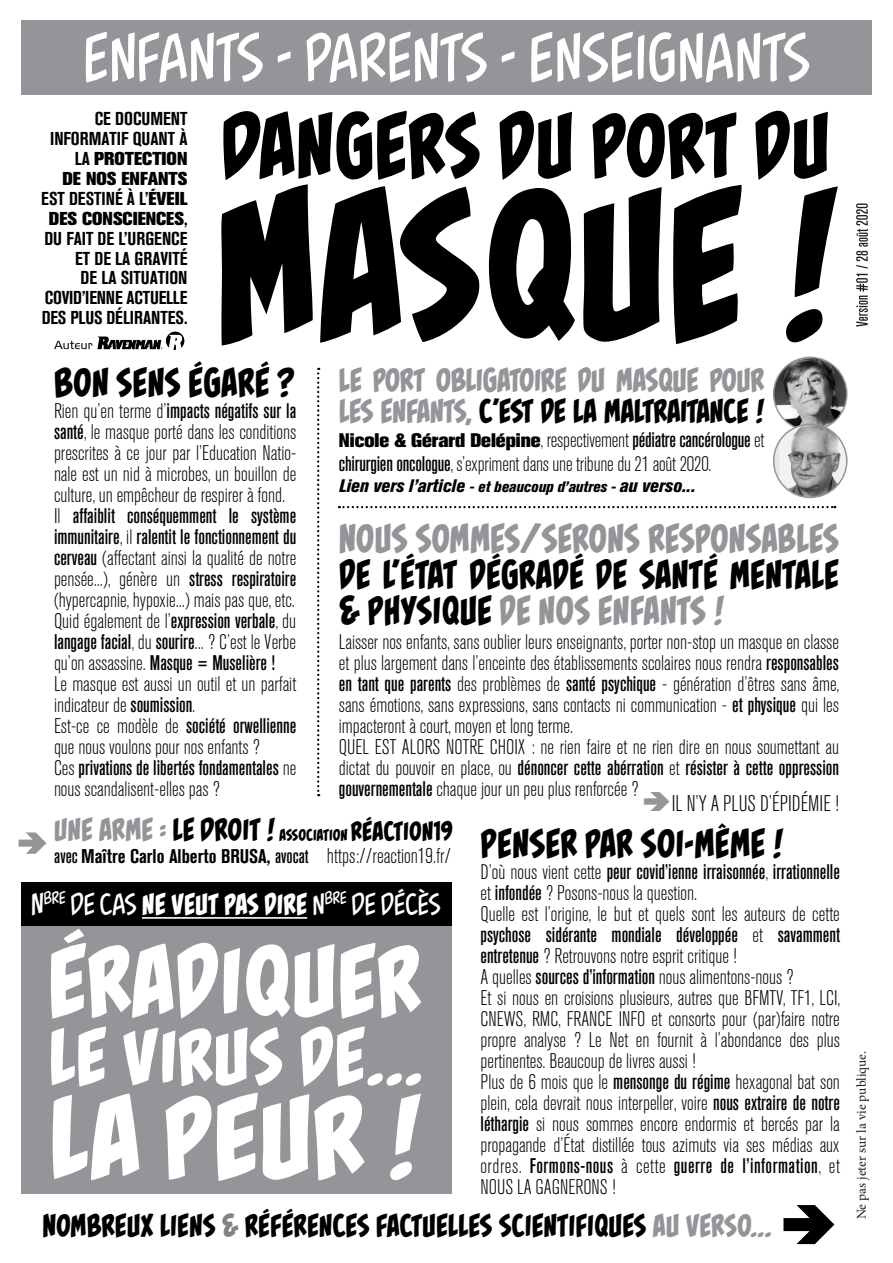
<style>
.page{position:relative;width:893px;height:1263px;background:#fff}
.page>*{position:absolute;margin:0;border:0;box-sizing:border-box;transform-origin:0 0}
.t1{font:700 225px "Fighttothe Finish BB";color:#000}
.t2{font:700 97.5px "Fighttothe Finish BB";color:#000}
.t3{font:72px "Fighttothe Finish BB";letter-spacing:.01em;color:#fff}
.t4{font:700 43.5px/36px "Fighttothe Finish BB";letter-spacing:-.005em;color:#939598}
.t5{font:700 43.5px "Fighttothe Finish BB";color:#000}
.t6{font:700 36px "Fighttothe Finish BB";letter-spacing:-.015em;color:#000}
.t7{font:700 36px "Fighttothe Finish BB";letter-spacing:-.015em;color:#939598}
.t8{font:700 34.5px "Fighttothe Finish BB";color:#000}
.t9{font:32.4px "Fighttothe Finish BB";color:#fff}
.t10{font:300 condensed 22.5px "Akzidenz Grotesk BQ";color:#000}
.t11{font:300 condensed 21px/21px "Akzidenz Grotesk BQ";color:#000;text-align:justify}
.t12{font:21px/21px "Akzidenz Grotesk BQ Md Cnd Alt";color:#000}
.t13{font:21px "Akzidenz Grotesk BQ Md Cnd Alt";letter-spacing:.025em;color:#000}
.t14{font:19.65px "Akzidenz Grotesk BQ Bd Cnd Alt";color:#000}
.t15{font:19.5px "Akzidenz Grotesk BQ X Bold Alt";color:#000}
.t16{font:18.6px/20px "Akzidenz Grotesk BQ Bd Cnd Alt";color:#000;text-align:right}
.t17{font:18.6px "Akzidenz Grotesk BQ X Bold Alt";color:#000}
.t18{font:italic 800 condensed 18px "Akzidenz Grotesk BQ";color:#000}
.t19{font:700 18px "Fighttothe Finish BB";color:#000}
.t20{font:13.5px "Minion Pro";color:#231f20}
.s1{font-family:"Akzidenz Grotesk BQ Md Cnd Alt";font-weight:400;font-stretch:normal}
.s2{font-family:"Akzidenz Grotesk BQ";font-weight:300;font-stretch:condensed}
.s3{font-family:"Akzidenz Grotesk BQ X Bold Alt"}
.s4{color:#939598}
.s5{font-family:"Akzidenz Grotesk BQ";font-weight:300;font-stretch:condensed;font-size:21px}
.s6{font-family:"Akzidenz Grotesk BQ Md Cnd Alt";font-size:21px}
.s7{font-size:15px}
.s8{color:#000}
.s9{font-size:34.35px;color:#939598}
.s10{font-size:34.35px}
.s11{font-size:29.55px}
.s12{font-family:"Akzidenz Grotesk BQ Md Cnd Alt"}
.s13{font-family:"Akzidenz Grotesk BQ";font-weight:300;font-stretch:condensed;font-size:21.3px}
.s14{font-weight:700}
.s15{color:#808285}
</style>
<div class="page">
<div style="left:21px;top:20px;width:851px;height:75px;background:#939598"></div>
<div style="left:21px;top:925px;width:430px;height:268px;background:#939598"></div>
<div style="left:21px;top:882px;width:430px;height:44px;background:#000"></div>
<svg style="left:317px;top:368px;width:2px;height:428px"></svg>
<svg style="left:339px;top:506px;width:496px;height:2px"></svg>
<img style="left:774px;top:358px;width:73px;height:72px">
<div style="left:773px;top:357px;width:74px;height:74px;border:2px solid #939598;border-radius:50%"></div>
<img style="left:774px;top:424px;width:73px;height:73px;border-radius:37px">
<div style="left:773px;top:423px;width:74px;height:75px;border:2px solid #939598;border-radius:50%"></div>
<hr style="left:142px;top:917px;width:165px;height:2px;background:#fff">
<svg style="left:53px;top:1093px;width:368px;height:88px"></svg>
<svg style="left:51px;top:1026px;width:370px;height:61px"></svg>
<svg style="left:51px;top:929px;width:370px;height:90px"></svg>
<svg style="left:19px;top:832px;width:27px;height:22px"></svg>
<svg style="left:54px;top:331px;width:131px;height:19px"></svg>
<svg style="left:856px;top:203px;width:12px;height:124px"></svg>
<p class="t3" style="left:83px;top:20px;width:728px">ENFANTS - PARENTS - ENSEIGNANTS</p>
<p class="t2" style="left:221px;top:96px;width:611px">DANGERS DU PORT DU</p>
<p class="t1" style="left:215px;top:150px;width:623px">MASQUE !</p>
<p class="t5" style="left:54px;top:360px;width:242px">BON SENS ÉGARÉ ?</p>
<p class="t11" style="left:54px;top:401px;width:244px">Rien qu’en terme d’<span class="s1">impacts négatifs sur la santé</span>, le masque porté dans les conditions prescrites à ce jour par l’Education Natio&shy;nale est un nid à microbes, un bouillon de culture, un empêcheur de respirer à fond.</p>
<p class="t12" style="left:54px;top:505px;width:244px"><span class="s2">Il</span> affaiblit conséquemment le système</p>
<p class="t11" style="left:54px;top:527px;width:244px"><span class="s1">immunitaire</span>, il <span class="s1">ralentit le fonctionnement du cerveau</span> (affectant ainsi la qualité de notre pensée...), génère un <span class="s1">stress respiratoire </span>(hypercapnie, hypoxie...) mais pas que, etc.</p>
<p class="t11" style="left:54px;top:611px;width:244px">Quid également de l’<span class="s1">expression verbale</span>, du</p>
<p class="t12" style="left:54px;top:631px;width:244px">langage facial<span class="s2">, du</span> sourire<span class="s2">... ? C’est le Verbe qu’on assassine.</span> Masque = Muselière !</p>
<p class="t11" style="left:54px;top:674px;width:244px">Le masque est aussi un outil et un parfait</p>
<p class="t11" style="left:54px;top:695px;width:143px">indicateur de <span class="s1">soumission</span>.</p>
<p class="t11" style="left:54px;top:716px;width:244px">Est-ce ce modèle de <span class="s1">société orwellienne </span>que nous voulons pour nos enfants ?</p>
<p class="t12" style="left:54px;top:757px;width:244px"><span class="s2">Ces</span> privations de libertés fondamentales <span class="s2">ne nous scandalisent-elles pas ?</span></p>
<p class="t5" style="left:480px;top:821px;width:304px">PENSER PAR SOI-MÊME !</p>
<p class="t12" style="left:480px;top:861px;width:361px"><span class="s2">D’où nous vient cette</span> peur covid’ienne irraisonnée<span class="s2">,</span> irrationnelle</p>
<p class="t11" style="left:480px;top:883px;width:218px">et <span class="s1">infondée</span> ? Posons-nous la question.</p>
<p class="t11" style="left:480px;top:904px;width:361px">Quelle est l’origine, le but et quels sont les auteurs de cette <span class="s1">psychose sidérante mondiale développée</span> et <span class="s1">savamment</span></p>
<p class="t11" style="left:480px;top:946px;width:258px"><span class="s1">entretenue</span> ? Retrouvons notre esprit critique !</p>
<p class="t11" style="left:480px;top:967px;width:315px">A quelles <span class="s1">sources d’information</span> nous alimentons-nous ?</p>
<p class="t11" style="left:480px;top:988px;width:362px">Et si nous en croisions plusieurs, autres que BFMTV, TF1, LCI, CNEWS, RMC, FRANCE INFO et consorts pour (par)faire notre propre analyse ? Le Net en fournit à l’abondance des plus</p>
<p class="t11" style="left:480px;top:1051px;width:217px">pertinentes. Beaucoup de livres aussi !</p>
<p class="t11" style="left:480px;top:1072px;width:361px">Plus de 6 mois que le <span class="s1">mensonge du régime</span> hexagonal bat son</p>
<p class="t11" style="left:480px;top:1093px;width:361px">plein, cela devrait nous interpeller, voire <span class="s1">nous extraire de notre léthargie</span> si nous sommes encore endormis et bercés par la</p>
<p class="t11" style="left:480px;top:1135px;width:361px">propagande d’État distillée tous azimuts via ses médias aux</p>
<p class="t13" style="left:480px;top:1154px;width:361px"><span class="s2">ordres.</span> Formons-nous <span class="s2">à cette</span> guerre de l’information<span class="s2">, et</span></p>
<p class="t11" style="left:480px;top:1177px;width:137px">NOUS LA GAGNERONS !</p>
<p class="t16" style="left:95px;top:108px;width:94px">CE DOCUMENT</p>
<p class="t16" style="left:50px;top:128px;width:139px">INFORMATIF QUANT À<br>LA <span class="s3">PROTECTION</span></p>
<p class="t17" style="left:62px;top:167px;width:126px">DE NOS ENFANTS</p>
<p class="t16" style="left:41px;top:188px;width:148px">EST DESTINÉ À L’<span class="s3">ÉVEIL</span></p>
<p class="t16" style="left:44px;top:208px;width:145px"><span class="s3">DES CONSCIENCES</span>,<br>DU FAIT DE L’URGENCE<br>ET DE LA GRAVITÉ</p>
<p class="t16" style="left:81px;top:268px;width:108px">DE LA SITUATION</p>
<p class="t16" style="left:45px;top:288px;width:144px">COVID’IENNE ACTUELLE</p>
<p class="t16" style="left:42px;top:308px;width:147px">DES PLUS DÉLIRANTES.</p>
<p class="t7" style="left:339px;top:361px;width:427px">LE PORT OBLIGATOIRE DU MASQUE POUR</p>
<p class="t6" style="left:339px;top:393px;width:427px"><span class="s4">LES ENFANTS,</span> C’EST DE LA MALTRAITANCE !</p>
<p class="t15" style="left:339px;top:429px;width:427px">Nicole &amp; Gérard Delépine<span class="s5">, respectivement</span> <span class="s6">pédiatre cancérologue</span> <span class="s5">et</span></p>
<p class="t11" style="left:339px;top:454px;width:374px"><span class="s1">chirurgien oncologue</span>, s’expriment dans une tribune du 21 août 2020.</p>
<p class="t18" style="left:339px;top:476px;width:358px">Lien vers l’article <span class="s7">- et beaucoup d’autres -</span> au verso...</p>
<p class="t4" style="left:339px;top:521px;width:502px">NOUS SOMMES/SERONS RESPONSABLES<br><span class="s8">DE L’ÉTAT DÉGRADÉ DE SANTÉ MENTALE</span></p>
<p class="t4" style="left:339px;top:593px;width:387px"><span class="s8">&amp; PHYSIQUE</span> DE NOS ENFANTS !</p>
<p class="t11" style="left:339px;top:631px;width:502px">Laisser nos enfants, sans oublier leurs enseignants, porter non-stop un masque en classe et plus largement dans l’enceinte des établissements scolaires nous rendra <span class="s1">responsables en tant que parents</span> des problèmes de <span class="s1">santé psychique</span> - génération d’êtres sans âme,</p>
<p class="t11" style="left:339px;top:694px;width:502px">sans émotions, sans expressions, sans contacts ni communication - <span class="s1">et physique</span> qui les</p>
<p class="t11" style="left:339px;top:715px;width:236px">impacteront à court, moyen et long terme.</p>
<p class="t11" style="left:339px;top:736px;width:502px">QUEL EST ALORS NOTRE CHOIX : ne rien faire et ne rien dire en nous soumettant au</p>
<p class="t12" style="left:339px;top:757px;width:502px"><span class="s2">dictat du pouvoir en place, ou</span> dénoncer cette abérration <span class="s2">et</span> résister à cette oppression gouvernementale <span class="s2">chaque jour un peu plus renforcée ?</span></p>
<p class="t10" style="left:672px;top:791px;width:169px">IL N’Y A PLUS D’ÉPIDÉMIE !</p>
<p class="t19" style="left:54px;top:826px;width:400px"><span class="s9">UNE ARME :</span> <span class="s10">LE DROIT !</span> ASSOCIATION <span class="s11">RÉACTION19</span></p>
<p class="t14" style="left:54px;top:844px;width:398px"><span class="s12">avec</span> Maître Carlo Alberto BRUSA, <span class="s12">avocat</span> <span class="s13">https://reaction19.fr/</span></p>
<p class="t9" style="left:31px;top:887px;width:411px">N<sup>BRE</sup> DE CAS <span class="s14">NE VEUT PAS DIRE</span> N<sup>BRE</sup> DE DÉCÈS</p>
<p class="t8" style="left:43px;top:1207px;width:731px">NOMBREUX LIENS <span class="s15">&amp;</span> RÉFÉRENCES FACTUELLES SCIENTIFIQUES <span class="s4">AU VERSO...</span></p>
<p class="t20" style="left:852px;top:1219px;width:170px;rotate:-90deg">Ne pas jeter sur la vie publique.</p>
</div>
